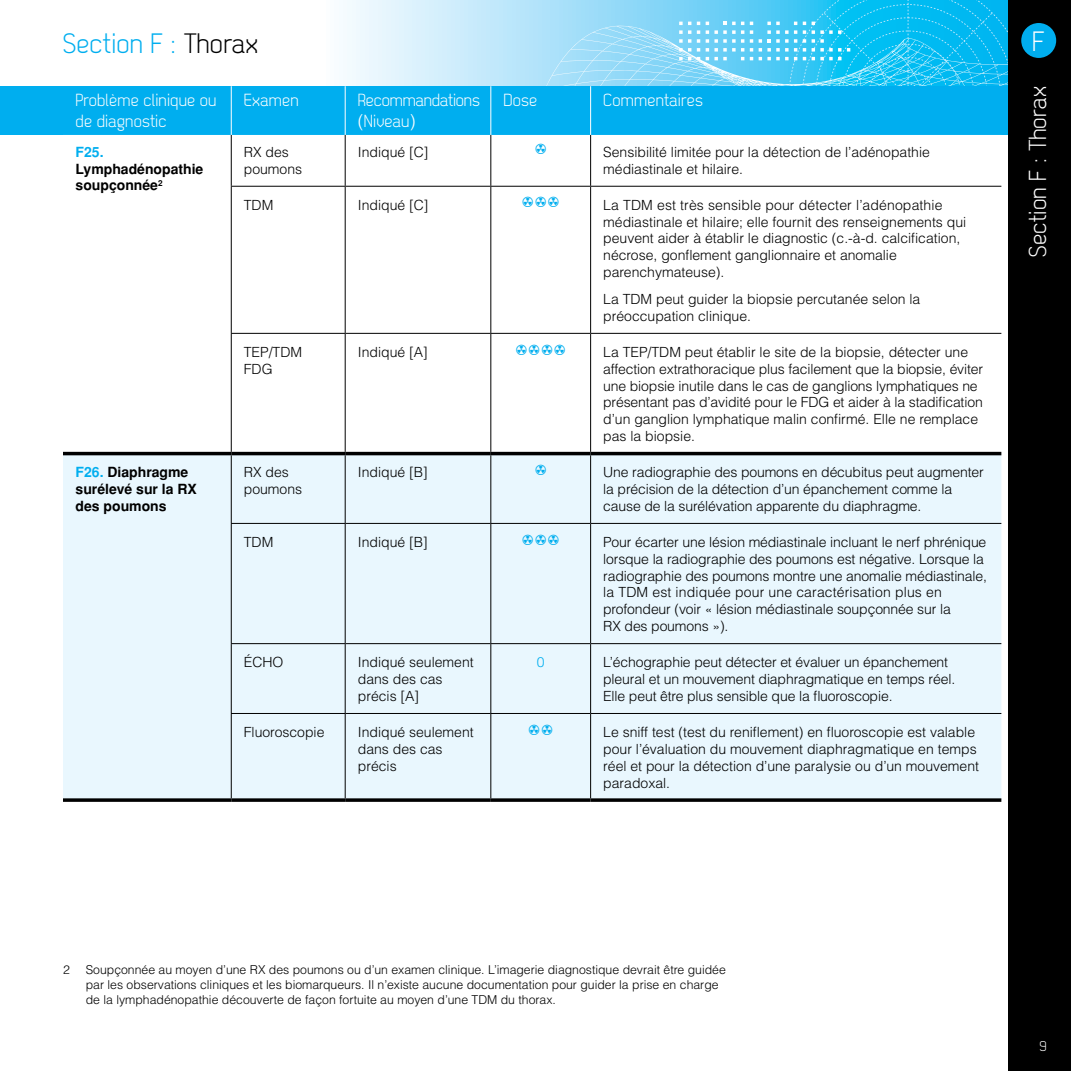
<style>
.page{position:relative;width:1071px;height:1071px;background:#fff}
.page>*{position:absolute;margin:0;border:0;box-sizing:border-box;transform-origin:0 0}
.t1{font:28px "Dekar";letter-spacing:.01em;color:#00aeef}
.t2{font:27.82px "Dekar";color:#fff}
.t3{font:24.5px "Dekar";letter-spacing:.01em;color:#fff}
.t4{font:17.5px/21px "Dekar";letter-spacing:.01em;color:#fff}
.t5{font:17.5px/21px "Dekar";letter-spacing:-.01em;color:#fff}
.t6{font:300 14px/16.8px "Helvetica";color:#000}
.t7{font:700 14px/16.8px "Helvetica";color:#000}
.t8{font:700 14px "Helvetica";color:#00aeef}
.t9{font:14px "Dekar";color:#fff}
.t10{font:300 14px "Helvetica";color:#00aeef}
.t11{font:300 12.25px/14.7px "Helvetica";color:#000}
.t12{font:12.25px "RADIATION";color:#00aeef}
.s1{color:#000}
.s2{font-family:"Helvetica";font-weight:300}
.s3{color:#00aeef}
</style>
<div class="page">
<svg style="left:347px;top:0;width:412px;height:86px;background:#bfe8fa"></svg>
<svg style="left:437px;top:25px;width:322px;height:61px;background:#a6e0f9"></svg>
<svg style="left:759px;top:0;width:249px;height:187px;background:#2ac5f3"></svg>
<svg style="left:750px;top:22px;width:3px;height:38px"></svg>
<svg style="left:706px;top:22px;width:38px;height:38px"></svg>
<svg style="left:697px;top:22px;width:3px;height:38px"></svg>
<svg style="left:679px;top:22px;width:12px;height:38px"></svg>
<div style="left:0;top:86px;width:1071px;height:49px;background:#00aeef"></div>
<div style="left:1008px;top:0;width:63px;height:1071px;background:#000"></div>
<div style="left:1021px;top:23px;width:35px;height:35px;background:#00aeef;border-radius:50%"></div>
<svg style="left:63px;top:86px;width:938px;height:49px"></svg>
<svg style="left:63px;top:135px;width:938px;height:317px"></svg>
<div style="left:63px;top:455px;width:938px;height:343px;background:#e9f7fe"></div>
<hr style="left:231px;top:86px;width:1px;height:49px;background:#fff">
<hr style="left:345px;top:86px;width:1px;height:49px;background:#fff">
<hr style="left:490px;top:86px;width:1px;height:49px;background:#fff">
<hr style="left:590px;top:86px;width:1px;height:49px;background:#fff">
<hr style="left:231px;top:135px;width:1px;height:51px;background:#000">
<hr style="left:231px;top:187px;width:1px;height:146px;background:#000">
<hr style="left:231px;top:334px;width:1px;height:118px;background:#000">
<hr style="left:231px;top:455px;width:1px;height:68px;background:#000">
<hr style="left:231px;top:524px;width:1px;height:119px;background:#000">
<hr style="left:231px;top:644px;width:1px;height:69px;background:#000">
<hr style="left:231px;top:714px;width:1px;height:84px;background:#000">
<hr style="left:345px;top:135px;width:1px;height:51px;background:#000">
<hr style="left:345px;top:187px;width:1px;height:146px;background:#000">
<hr style="left:345px;top:334px;width:1px;height:118px;background:#000">
<hr style="left:345px;top:455px;width:1px;height:68px;background:#000">
<hr style="left:345px;top:524px;width:1px;height:119px;background:#000">
<hr style="left:345px;top:644px;width:1px;height:69px;background:#000">
<hr style="left:345px;top:714px;width:1px;height:84px;background:#000">
<hr style="left:490px;top:135px;width:1px;height:51px;background:#000">
<hr style="left:490px;top:187px;width:1px;height:146px;background:#000">
<hr style="left:490px;top:334px;width:1px;height:118px;background:#000">
<hr style="left:490px;top:455px;width:1px;height:68px;background:#000">
<hr style="left:490px;top:524px;width:1px;height:119px;background:#000">
<hr style="left:490px;top:644px;width:1px;height:69px;background:#000">
<hr style="left:490px;top:714px;width:1px;height:84px;background:#000">
<hr style="left:590px;top:135px;width:1px;height:51px;background:#000">
<hr style="left:590px;top:187px;width:1px;height:146px;background:#000">
<hr style="left:590px;top:334px;width:1px;height:118px;background:#000">
<hr style="left:590px;top:455px;width:1px;height:68px;background:#000">
<hr style="left:590px;top:524px;width:1px;height:119px;background:#000">
<hr style="left:590px;top:644px;width:1px;height:69px;background:#000">
<hr style="left:590px;top:714px;width:1px;height:84px;background:#000">
<hr style="left:63px;top:452px;width:168px;height:3px;background:#000">
<svg style="left:63px;top:798px;width:168px;height:4px"></svg>
<hr style="left:231px;top:452px;width:114px;height:3px;background:#000">
<svg style="left:231px;top:798px;width:114px;height:4px"></svg>
<hr style="left:345px;top:452px;width:146px;height:3px;background:#000">
<svg style="left:345px;top:798px;width:146px;height:4px"></svg>
<hr style="left:491px;top:452px;width:100px;height:3px;background:#000">
<svg style="left:491px;top:798px;width:100px;height:4px"></svg>
<hr style="left:591px;top:452px;width:410px;height:3px;background:#000">
<svg style="left:591px;top:798px;width:410px;height:4px;background:#1d1e1f"></svg>
<hr style="left:231px;top:186px;width:114px;height:1px;background:#000">
<hr style="left:345px;top:186px;width:146px;height:1px;background:#000">
<hr style="left:491px;top:186px;width:100px;height:1px;background:#000">
<hr style="left:591px;top:186px;width:410px;height:1px;background:#000">
<hr style="left:231px;top:333px;width:114px;height:1px;background:#000">
<hr style="left:345px;top:333px;width:146px;height:1px;background:#000">
<hr style="left:491px;top:333px;width:100px;height:1px;background:#000">
<hr style="left:591px;top:333px;width:410px;height:1px;background:#000">
<hr style="left:231px;top:523px;width:114px;height:1px;background:#000">
<hr style="left:345px;top:523px;width:146px;height:1px;background:#000">
<hr style="left:491px;top:523px;width:100px;height:1px;background:#000">
<hr style="left:591px;top:523px;width:410px;height:1px;background:#000">
<hr style="left:231px;top:643px;width:114px;height:1px;background:#000">
<hr style="left:345px;top:643px;width:146px;height:1px;background:#000">
<hr style="left:491px;top:643px;width:100px;height:1px;background:#000">
<hr style="left:591px;top:643px;width:410px;height:1px;background:#000">
<hr style="left:231px;top:713px;width:114px;height:1px;background:#000">
<hr style="left:345px;top:713px;width:146px;height:1px;background:#000">
<hr style="left:491px;top:713px;width:100px;height:1px;background:#000">
<hr style="left:591px;top:713px;width:410px;height:1px;background:#000">
<h1 class="t1" style="left:63px;top:29px;width:197px">Section F : <span class="s1">Thorax</span></h1>
<p class="t4" style="left:76px;top:90px;width:143px">Problème clinique ou de diagnostic</p>
<p class="t4" style="left:244px;top:90px;width:56px">Examen</p>
<p class="t5" style="left:358px;top:90px;width:124px">Recommandations <span class="s2">(</span>Niveau<span class="s2">)</span></p>
<p class="t4" style="left:503px;top:90px;width:35px">Dose</p>
<p class="t4" style="left:603px;top:90px;width:101px">Commentaires</p>
<p class="t8" style="left:76px;top:144px;width:30px">F25.</p>
<p class="t7" style="left:76px;top:160px;width:129px">Lymphadénopathie soupçonnée<sup>2</sup></p>
<p class="t6" style="left:244px;top:143px;width:60px">RX des poumons</p>
<p class="t6" style="left:358px;top:143px;width:72px">Indiqué [C]</p>
<p class="t12" style="left:534px;top:144px;width:14px">d</p>
<p class="t6" style="left:603px;top:143px;width:328px">Sensibilité limitée pour la détection de l’adénopathie médiastinale et hilaire.</p>
<p class="t6" style="left:244px;top:196px;width:31px">TDM</p>
<p class="t6" style="left:358px;top:196px;width:72px">Indiqué [C]</p>
<p class="t12" style="left:522px;top:197px;width:40px">ddd</p>
<p class="t6" style="left:603px;top:196px;width:365px">La TDM est très sensible pour détecter l’adénopathie médiastinale et hilaire; elle fournit des renseignements qui peuvent aider à établir le diagnostic (c.-à-d. calcification, nécrose, gonflement ganglionnaire et anomalie parenchymateuse).</p>
<p class="t6" style="left:603px;top:290px;width:319px">La TDM peut guider la biopsie percutanée selon la préoccupation clinique.</p>
<p class="t6" style="left:244px;top:343px;width:60px">TEP/TDM<br>FDG</p>
<p class="t6" style="left:358px;top:343px;width:72px">Indiqué [A]</p>
<p class="t12" style="left:515px;top:344px;width:53px">dddd</p>
<p class="t6" style="left:603px;top:343px;width:381px">La TEP/TDM peut établir le site de la biopsie, détecter une affection extrathoracique plus facilement que la biopsie, éviter une biopsie inutile dans le cas de ganglions lymphatiques ne présentant pas d’avidité pour le FDG et aider à la stadification d’un ganglion lymphatique malin confirmé. Elle ne remplace pas la biopsie.</p>
<p class="t7" style="left:76px;top:464px;width:123px"><span class="s3">F26.</span> Diaphragme surélevé sur la RX des poumons</p>
<p class="t6" style="left:244px;top:463px;width:60px">RX des poumons</p>
<p class="t6" style="left:358px;top:463px;width:72px">Indiqué [B]</p>
<p class="t12" style="left:534px;top:464px;width:14px">d</p>
<p class="t6" style="left:603px;top:463px;width:382px">Une radiographie des poumons en décubitus peut augmenter la précision de la détection d’un épanchement comme la cause de la surélévation apparente du diaphragme.</p>
<p class="t6" style="left:244px;top:533px;width:31px">TDM</p>
<p class="t6" style="left:358px;top:533px;width:72px">Indiqué [B]</p>
<p class="t12" style="left:522px;top:534px;width:40px">ddd</p>
<p class="t6" style="left:603px;top:533px;width:385px">Pour écarter une lésion médiastinale incluant le nerf phrénique lorsque la radiographie des poumons est négative. Lorsque la radiographie des poumons montre une anomalie médiastinale, la TDM est indiquée pour une caractérisation plus en profondeur (voir « lésion médiastinale soupçonnée sur la<br>RX des poumons »).</p>
<p class="t6" style="left:244px;top:654px;width:41px">ÉCHO</p>
<p class="t6" style="left:358px;top:654px;width:117px">Indiqué seulement dans des cas précis [A]</p>
<p class="t10" style="left:537px;top:654px;width:9px">0</p>
<p class="t6" style="left:603px;top:654px;width:354px">L’échographie peut détecter et évaluer un épanchement pleural et un mouvement diaphragmatique en temps réel.<br>Elle peut être plus sensible que la fluoroscopie.</p>
<p class="t6" style="left:244px;top:723px;width:82px">Fluoroscopie</p>
<p class="t6" style="left:358px;top:723px;width:117px">Indiqué seulement dans des cas précis</p>
<p class="t12" style="left:528px;top:724px;width:27px">dd</p>
<p class="t6" style="left:603px;top:723px;width:377px">Le sniff test (test du reniflement) en fluoroscopie est valable pour l’évaluation du mouvement diaphragmatique en temps réel et pour la détection d’une paralysie ou d’un mouvement paradoxal.</p>
<h2 class="t2" style="left:1032px;top:27px;width:14px">F</h2>
<h3 class="t3" style="left:1026px;top:257px;width:173px;rotate:-90deg">Section F : Thorax</h3>
<p class="t11" style="left:63px;top:962px;width:8px">2</p>
<p class="t11" style="left:86px;top:962px;width:642px">Soupçonnée au moyen d’une RX des poumons ou d’un examen clinique. L’imagerie diagnostique devrait être guidée par les observations cliniques et les biomarqueurs. Il n’existe aucune documentation pour guider la prise en charge de la lymphadénopathie découverte de façon fortuite au moyen d’une TDM du thorax.</p>
<p class="t9" style="left:1040px;top:1039px;width:9px">9</p>
</div>
